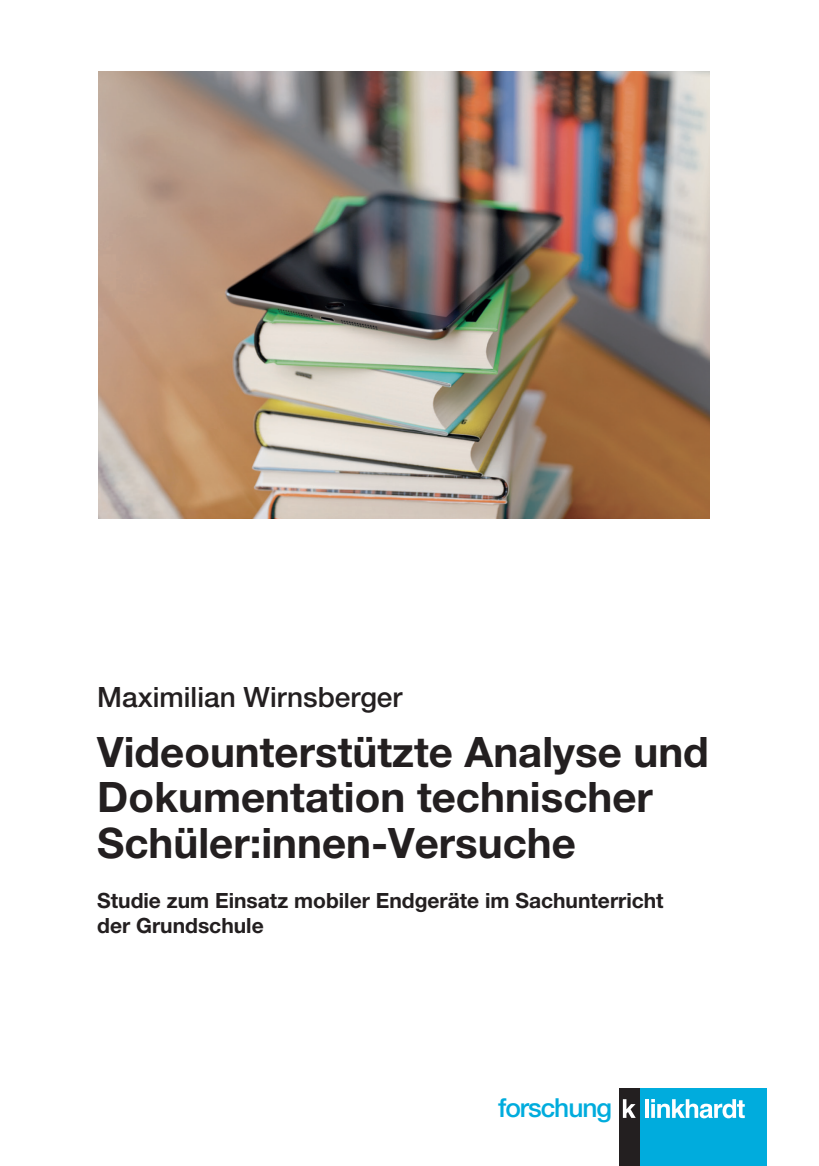
<style>
.page{position:relative;width:819px;height:1166px;background:#fff}
.page>*{position:absolute;margin:0;border:0;box-sizing:border-box;transform-origin:0 0}
.t1{font:700 42px/45.5px "Helvetica Neue LT Pro";color:#231f20}
.t2{font:500 28px "Helvetica Neue LT Pro";color:#231f20}
.t3{font:500 26.25px "Helvetica Neue LT Pro";letter-spacing:-.04em;color:#00acdd}
.t4{font:700 21px/25.2px "Helvetica Neue LT Pro";color:#231f20}
</style>
<div class="page">
<div style="left:618px;top:1088px;width:149px;height:78px;background:#00acdd"></div>
<div style="left:618px;top:1088px;width:22px;height:78px;background:#231f20"></div>
<svg style="left:623px;top:1099px;width:12px;height:19px"></svg>
<hr style="left:645px;top:1099px;width:3px;height:19px;background:#fff">
<svg style="left:651px;top:1099px;width:93px;height:19px"></svg>
<img style="left:98px;top:71px;width:612px;height:448px">
<p class="t2" style="left:97px;top:680px;width:306px">Maximilian Wirnsberger</p>
<p class="t1" style="left:97px;top:728px;width:613px">Videounterstützte Analyse und<br>Dokumentation technischer<br>Schüler:innen-Versuche</p>
<p class="t4" style="left:97px;top:887px;width:568px">Studie zum Einsatz mobiler Endgeräte im Sachunterricht der Grundschule</p>
<p class="t3" style="left:498px;top:1092px;width:115px">forschung</p>
</div>
